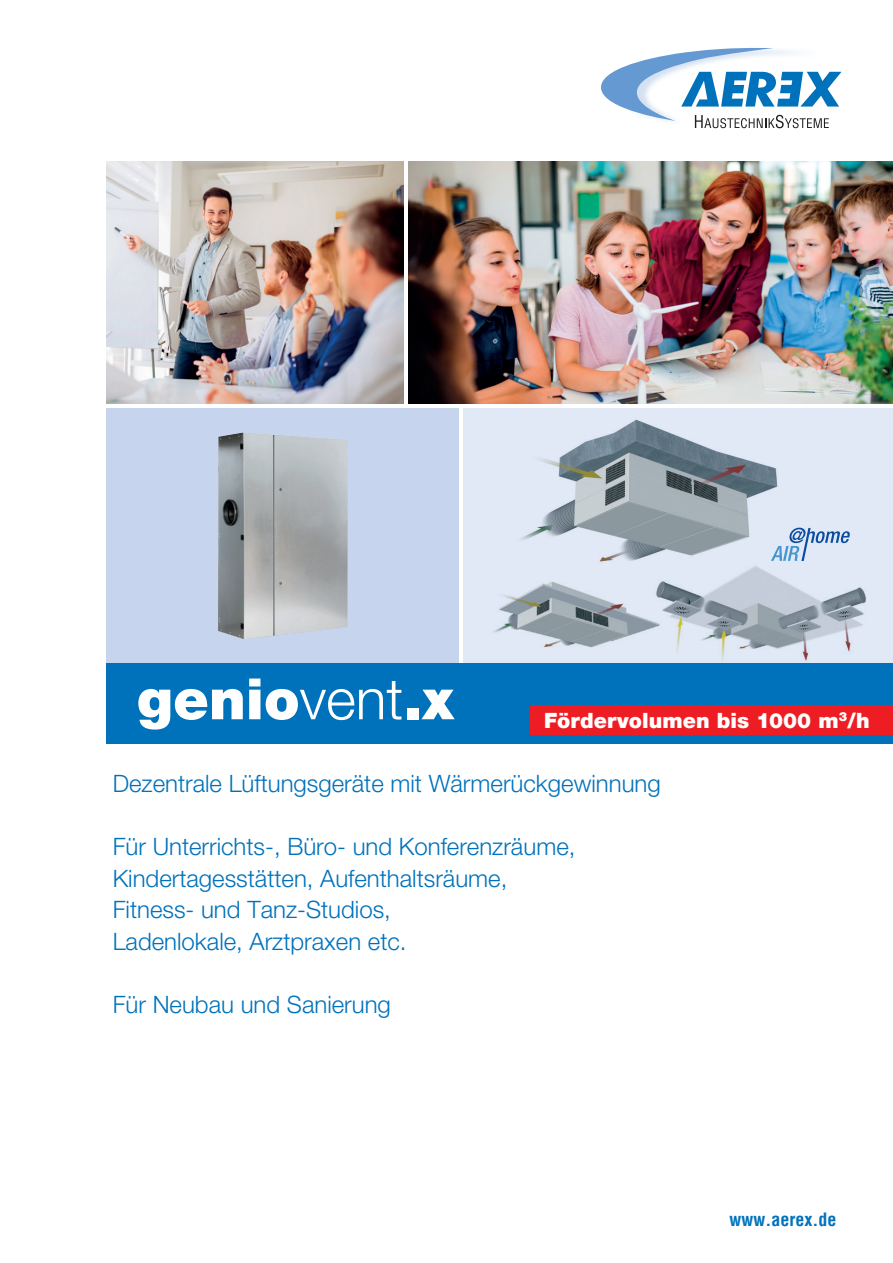
<style>
.page{position:relative;width:893px;height:1263px;background:#fff}
.page>*{position:absolute;margin:0;border:0;box-sizing:border-box;transform-origin:0 0}
.t1{font:900 57px "Helvetica Neue LT Com";color:#fff}
.t2{font:300 24px/31.5px "Helvetica Neue LT Std";color:#0072bc}
.t3{font:900 21px "Helvetica Neue LT Com";letter-spacing:.005em;color:#fff}
.t4{font:700 condensed 18px "Helvetica Com";color:#0072bc}
.s1{font-weight:300}
</style>
<div class="page">
<div style="left:106px;top:408px;width:353px;height:255px;background:#c6d5ed"></div>
<img style="left:218px;top:432px;width:130px;height:207px">
<img style="left:408px;top:162px;width:485px;height:242px">
<img style="left:106px;top:162px;width:298px;height:242px">
<div style="left:463px;top:408px;width:430px;height:255px;background:#e1e9f6"></div>
<div style="left:106px;top:663px;width:787px;height:81px;background:#0072bc"></div>
<svg style="left:601px;top:48px;width:240px;height:80px"></svg>
<div style="left:531px;top:705px;width:362px;height:29px;background:#ee1d23"></div>
<img style="left:521px;top:419px;width:257px;height:143px">
<img style="left:493px;top:581px;width:156px;height:67px">
<img style="left:649px;top:559px;width:217px;height:102px">
<svg style="left:771px;top:528px;width:79px;height:33px"></svg>
<h1 class="t1" style="left:137px;top:665px;width:318px">genio<span class="s1">vent</span>.x</h1>
<p class="t3" style="left:544px;top:708px;width:327px">Fördervolumen bis 1000 m<sup>3</sup>/h</p>
<p class="t2" style="left:113px;top:767px;width:550px">Dezentrale Lüftungsgeräte mit Wärmerückgewinnung</p>
<p class="t2" style="left:113px;top:830px;width:464px">Für Unterrichts-, Büro- und Konferenzräume, Kindertagesstätten, Aufenthaltsräume, Fitness- und Tanz-Studios,<br>Ladenlokale, Arztpraxen etc.</p>
<p class="t2" style="left:113px;top:988px;width:280px">Für Neubau und Sanierung</p>
<p class="t4" style="left:729px;top:1207px;width:108px">www.aerex.de</p>
</div>
